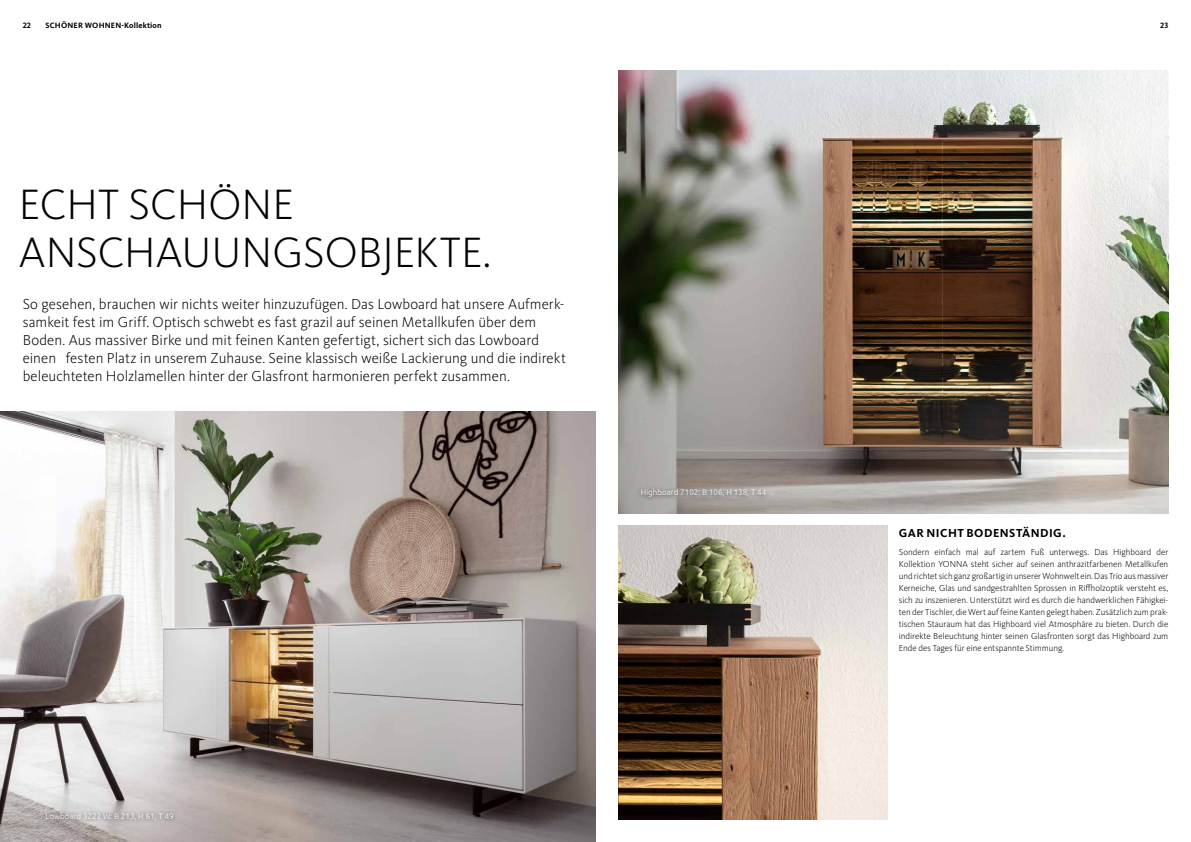
<style>
.page{position:relative;width:1191px;height:842px;background:#fff}
.page>*{position:absolute;margin:0;border:0;box-sizing:border-box;transform-origin:0 0}
.t1{font:300 44px/48px "Kievit OT";color:#000}
.t2{font:300 15px/18px "Kievit OT";color:#000}
.t3{font:700 12px "Kievit OT";letter-spacing:.035em;color:#000}
.t4{font:300 9px/12px "Kievit OT";letter-spacing:-.005em;color:#000;text-align:justify}
.t5{font:300 8px "Ubuntu";color:#fff}
.t6{font:700 8px "Kievit OT";letter-spacing:.02em;color:#000}
</style>
<div class="page">
<img style="left:0;top:411px;width:595px;height:431px">
<img style="left:618px;top:71px;width:550px;height:442px">
<img style="left:618px;top:525px;width:269px;height:294px">
<div style="left:41px;top:809px;width:137px;height:16px;background:#000;opacity:.9"></div>
<div style="left:636px;top:485px;width:134px;height:16px;background:#000;opacity:.9"></div>
<p class="t6" style="left:23px;top:21px;width:10px">22</p>
<p class="t6" style="left:45px;top:21px;width:118px">SCHÖNER WOHNEN-Kollektion</p>
<p class="t6" style="left:1160px;top:21px;width:10px">23</p>
<h1 class="t1" style="left:19px;top:182px;width:474px">ECHT SCHÖNE<br>ANSCHAUUNGSOBJEKTE.</h1>
<p class="t2" style="left:23px;top:296px;width:545px">So gesehen, brauchen wir nichts weiter hinzuzufügen. Das Lowboard hat unsere Aufmerk&shy;samkeit fest im Griff. Optisch schwebt es fast grazil auf seinen Metallkufen über dem Boden. Aus massiver Birke und mit feinen Kanten gefertigt, sichert sich das Lowboard einen festen Platz in unserem Zuhause. Seine klassisch weiße Lackierung und die indirekt beleuchteten Holzlamellen hinter der Glasfront harmonieren perfekt zusammen.</p>
<p class="t5" style="left:641px;top:488px;width:127px">Highboard 7102: B 106, H 138, T 44</p>
<p class="t5" style="left:45px;top:812px;width:130px">Lowboard 3222 W: B 213, H 61, T 49</p>
<h3 class="t3" style="left:899px;top:526px;width:168px">GAR NICHT BODENSTÄNDIG.</h3>
<p class="t4" style="left:899px;top:547px;width:271px">Sondern einfach mal auf zartem Fuß unterwegs. Das Highboard der Kollektion YONNA steht sicher auf seinen anthrazitfarbenen Metallkufen und richtet sich ganz großartig in unserer Wohnwelt ein. Das Trio aus massiver Kerneiche, Glas und sandgestrahlten Sprossen in Riffholzoptik versteht es, sich zu inszenieren. Unterstützt wird es durch die handwerklichen Fähigkei&shy;ten der Tischler, die Wert auf feine Kanten gelegt haben. Zusätzlich zum prak&shy;tischen Stauraum hat das Highboard viel Atmosphäre zu bieten. Durch die indirekte Beleuchtung hinter seinen Glasfronten sorgt das Highboard zum Ende des Tages für eine entspannte Stimmung.</p>
</div>
